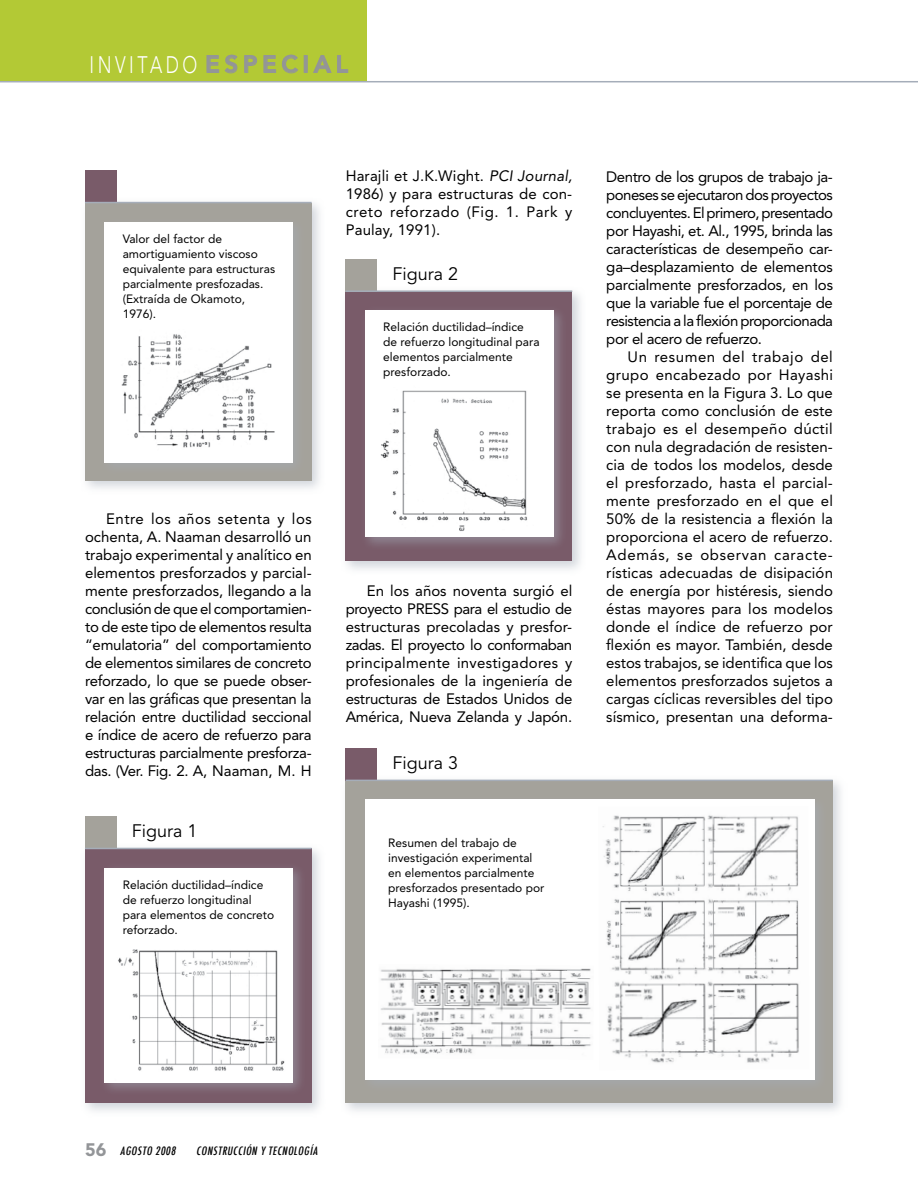
<style>
.page{position:relative;width:918px;height:1188px;background:#fff}
.page>*{position:absolute;margin:0;border:0;box-sizing:border-box;transform-origin:0 0}
.t1{font:300 23.7px "Avenir";letter-spacing:.2em;color:#fff;scale:.75 1}
.t2{font:18px "Avenir";color:#000}
.t3{font:15px/18px "Avenir";letter-spacing:-.015em;color:#000;text-align:justify}
.t4{font:12px/15px "Avenir";color:#000}
.t5{font:italic 500 condensed 11.25px "Futura";color:#000}
.s1{font-weight:800;color:#939598}
.s2{font-style:italic}
.s3{font-family:"Avenir";font-weight:900;font-style:normal;font-stretch:normal;font-size:18px;color:#939598}
</style>
<div class="page">
<div style="left:79px;top:197px;width:246px;height:298px;background:#a5adb9;opacity:.5"></div>
<div style="left:85px;top:203px;width:227px;height:277px;background:#a4a29b"></div>
<div style="left:105px;top:222px;width:188px;height:240px;background:#fff"></div>
<div style="left:0;top:0;width:367px;height:82px;background:#b3c935"></div>
<hr style="left:0;top:81px;width:918px;height:1px;background:#a5adb9">
<svg style="left:206px;top:54px;width:32px;height:20px"></svg>
<svg style="left:244px;top:54px;width:54px;height:20px"></svg>
<div style="left:304px;top:55px;width:4px;height:18px;border:1px solid #939598"></div>
<svg style="left:313px;top:55px;width:36px;height:18px"></svg>
<div style="left:85px;top:170px;width:32px;height:33px;background:#795b69"></div>
<hr style="left:85px;top:202px;width:227px;height:1px;background:#a5adb9">
<img style="left:121px;top:334px;width:154px;height:114px">
<div style="left:79px;top:843px;width:246px;height:274px;background:#a5adb9;opacity:.5"></div>
<div style="left:85px;top:849px;width:227px;height:254px;background:#795b69"></div>
<div style="left:99px;top:862px;width:209px;height:235px;background:#a5adb9;opacity:.5"></div>
<div style="left:105px;top:868px;width:188px;height:214px;background:#fff"></div>
<div style="left:85px;top:816px;width:32px;height:33px;background:#a4a29b"></div>
<hr style="left:85px;top:848px;width:227px;height:1px;background:#a5adb9">
<img style="left:118px;top:949px;width:167px;height:122px">
<div style="left:340px;top:286px;width:246px;height:291px;background:#a5adb9;opacity:.5"></div>
<div style="left:346px;top:291px;width:226px;height:270px;background:#795b69"></div>
<div style="left:360px;top:305px;width:209px;height:248px;background:#a5adb9;opacity:.5"></div>
<div style="left:365px;top:310px;width:188px;height:227px;background:#fff"></div>
<div style="left:346px;top:259px;width:31px;height:32px;background:#a4a29b"></div>
<hr style="left:346px;top:290px;width:226px;height:2px;background:#a5adb9">
<img style="left:380px;top:390px;width:147px;height:141px">
<div style="left:340px;top:775px;width:507px;height:343px;background:#a5adb9;opacity:.5"></div>
<div style="left:346px;top:781px;width:487px;height:322px;background:#a4a29b"></div>
<div style="left:365px;top:800px;width:450px;height:280px;background:#fff"></div>
<div style="left:346px;top:748px;width:31px;height:33px;background:#795b69"></div>
<hr style="left:346px;top:780px;width:487px;height:1px;background:#a5adb9">
<img style="left:602px;top:815px;width:197px;height:248px">
<img style="left:380px;top:968px;width:211px;height:87px">
<h1 class="t1" style="left:90px;top:51px;width:346px">INVITADO <span class="s1">ESPECIAL</span></h1>
<p class="t4" style="left:123px;top:231px;width:154px">Valor del factor de amortiguamiento viscoso equivalente para estructuras parcialmente presfozadas. (Extraída de Okamoto,<br>1976).</p>
<p class="t3" style="left:85px;top:510px;width:228px;text-indent:21px">Entre los años setenta y los ochenta, A. Naaman desarrolló un trabajo experimental y analítico en elementos presforzados y parcial&shy;mente presforzados, llegando a la conclusión de que el comportamien&shy;to de este tipo de elementos resulta “emulatoria” del comportamiento de elementos similares de concreto reforzado, lo que se puede obser&shy;var en las gráficas que presentan la relación entre ductilidad seccional e índice de acero de refuerzo para estructuras parcialmente presforza&shy;das. (Ver. Fig. 2. A, Naaman, M. H</p>
<p class="t2" style="left:132px;top:820px;width:67px">Figura 1</p>
<p class="t4" style="left:123px;top:877px;width:153px">Relación ductilidad–índice de refuerzo longitudinal para elementos de concreto reforzado.</p>
<p class="t3" style="left:346px;top:167px;width:228px">Harajli et J.K.Wight. <span class="s2">PCI Journal, </span>1986) y para estructuras de con&shy;creto reforzado (Fig. 1. Park y Paulay, 1991).</p>
<p class="t2" style="left:392px;top:263px;width:67px">Figura 2</p>
<p class="t4" style="left:383px;top:320px;width:158px">Relación ductilidad–índice de refuerzo longitudinal para elementos parcialmente presforzado.</p>
<p class="t3" style="left:346px;top:582px;width:228px;text-indent:21px">En los años noventa surgió el proyecto PRESS para el estudio de estructuras precoladas y presfor&shy;zadas. El proyecto lo conformaban principalmente investigadores y profesionales de la ingeniería de estructuras de Estados Unidos de América, Nueva Zelanda y Japón.</p>
<p class="t2" style="left:392px;top:752px;width:67px">Figura 3</p>
<p class="t4" style="left:388px;top:835px;width:158px">Resumen del trabajo de investigación experimental en elementos parcialmente presforzados presentado por<br>Hayashi (1995).</p>
<p class="t3" style="left:606px;top:167px;width:228px">Dentro de los grupos de trabajo ja&shy;poneses se ejecutaron dos proyectos concluyentes. El primero, presentado por Hayashi, et. Al., 1995, brinda las características de desempeño car&shy;ga–desplazamiento de elementos parcialmente presforzados, en los que la variable fue el porcentaje de resistencia a la flexión proporcionada por el acero de refuerzo.</p>
<p class="t3" style="left:606px;top:347px;width:228px;text-indent:21px">Un resumen del trabajo del grupo encabezado por Hayashi se presenta en la Figura 3. Lo que reporta como conclusión de este trabajo es el desempeño dúctil con nula degradación de resisten&shy;cia de todos los modelos, desde el presforzado, hasta el parcial&shy;mente presforzado en el que el 50% de la resistencia a flexión la proporciona el acero de refuerzo.<br>Además, se observan caracte&shy;rísticas adecuadas de disipación de energía por histéresis, siendo éstas mayores para los modelos donde el índice de refuerzo por flexión es mayor. También, desde estos trabajos, se identifica que los elementos presforzados sujetos a cargas cíclicas reversibles del tipo sísmico, presentan una deforma-</p>
<p class="t5" style="left:85px;top:1143px;width:95px"><span class="s3">5 6</span> AGOSTO 2008</p>
<p class="t5" style="left:196px;top:1143px;width:124px">CONSTRUCCIÓN Y TECNOLOGÍA</p>
</div>
